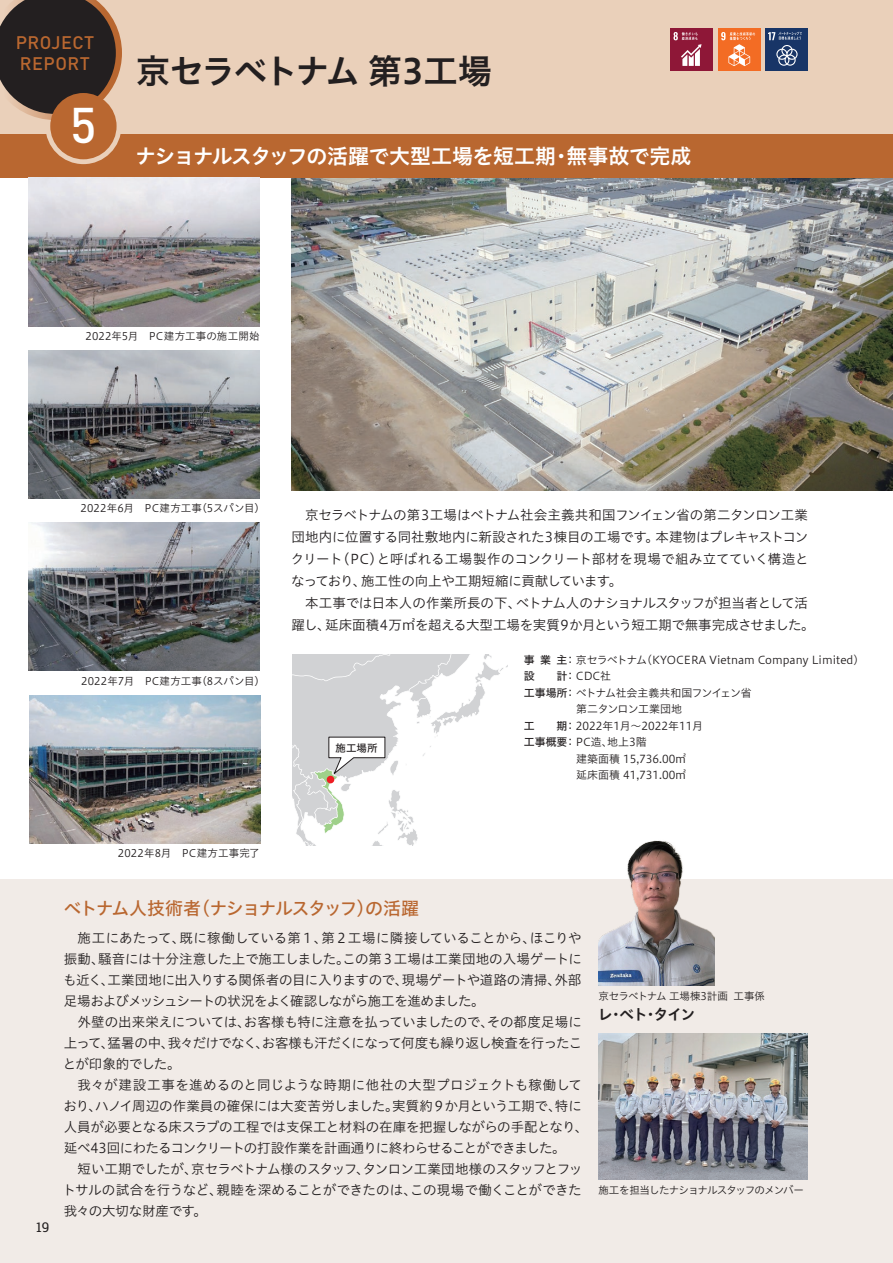
<style>
.page{position:relative;width:893px;height:1263px;background:#fff}
.page>*{position:absolute;margin:0;border:0;box-sizing:border-box;transform-origin:0 0}
.t1{font:500 49.5px "DIN";color:#fff}
.t2{font:34.5px "Hiragino UD Sans Std N W6";letter-spacing:-.08em;color:#231f20}
.t3{font:21px "Hiragino UD Sans Std N W6";letter-spacing:-.03em;color:#fff}
.t4{font:18px "Hiragino UD Sans Std N W5";letter-spacing:-.08em;color:#b96730}
.t5{font:500 18px/21px "DIN";letter-spacing:.03em;color:#b96730}
.t6{font:15px "Hiragino UD Sans Std N W6";color:#231f20}
.t7{font:13.5px/21px "Hiragino UD Sans Std N W3";letter-spacing:-.02em;color:#231f20}
.t8{font:13.5px "Roboto Slab";color:#231f20}
.t9{font:10.95px "Hiragino UD Sans Std N W3";color:#231f20}
.t10{font:10.95px "Hiragino UD Sans Std N W3";letter-spacing:-.05em;color:#231f20}
.t11{font:10.95px "Hiragino UD Sans Std N W3";letter-spacing:-.04em;color:#231f20}
.t12{font:10.5px "Hiragino UD Sans Std N W3";color:#231f20}
.t13{font:10.5px "Hiragino UD Sans Std N W3";letter-spacing:-.075em;color:#231f20}
.t14{font:10.5px "Hiragino UD Sans Std N W5";color:#231f20}
.s1{font-family:"Hiragino UD Sans Std N W5"}
</style>
<div class="page">
<div style="left:0;top:879px;width:893px;height:384px;background:#f1ebe7"></div>
<img style="left:598px;top:1033px;width:210px;height:146px">
<img style="left:598px;top:840px;width:117px;height:145px">
<img style="left:292px;top:178px;width:601px;height:312px">
<div style="left:0;top:134px;width:893px;height:44px;background:#b96730"></div>
<svg style="left:45px;top:88px;width:76px;height:76px"></svg>
<div style="left:0;top:0;width:893px;height:134px;background:#ead0ba"></div>
<svg style="left:0;top:0;width:122px;height:120px;background:#483c37"></svg>
<div style="left:50px;top:93px;width:67px;height:66px;background:#b96730;border-radius:50%"></div>
<img style="left:28px;top:178px;width:232px;height:148px">
<img style="left:28px;top:350px;width:232px;height:148px">
<img style="left:28px;top:522px;width:232px;height:149px">
<img style="left:29px;top:695px;width:231px;height:149px">
<div style="left:670px;top:28px;width:43px;height:43px;background:#8e1737"></div>
<svg style="left:673px;top:32px;width:28px;height:34px"></svg>
<div style="left:718px;top:28px;width:42px;height:43px;background:#f36c24"></div>
<svg style="left:721px;top:32px;width:34px;height:34px"></svg>
<div style="left:765px;top:28px;width:43px;height:43px;background:#183567"></div>
<svg style="left:768px;top:32px;width:34px;height:34px"></svg>
<svg style="left:292px;top:654px;width:215px;height:191px"></svg>
<h3 class="t5" style="left:16px;top:31px;width:80px">PROJECT<br>REPORT</h3>
<h1 class="t1" style="left:70px;top:94px;width:28px">5</h1>
<h2 class="t2" style="left:136px;top:45px;width:358px">京セラベトナム 第3工場</h2>
<h3 class="t3" style="left:135px;top:140px;width:558px">ナショナルスタッフの活躍で大型工場を短工期・無事故で完成</h3>
<p class="t12" style="left:86px;top:328px;width:176px">2022年5月　PC建方工事の施工開始</p>
<p class="t12" style="left:81px;top:500px;width:181px">2022年6月　PC建方工事(5スパン目)</p>
<p class="t12" style="left:81px;top:673px;width:180px">2022年7月　PC建方工事(8スパン目)</p>
<p class="t12" style="left:118px;top:845px;width:143px">2022年8月　PC建方工事完了</p>
<p class="t7" style="left:291px;top:503px;width:525px;line-height:21.9px">　京セラベトナムの第3工場はベトナム社会主義共和国フンイェン省の第二タンロン工業団地内に位置する同社敷地内に新設された3棟目の工場です。本建物はプレキャストコンクリート(PC)と呼ばれる工場製作のコンクリート部材を現場で組み立てていく構造となっており、施工性の向上や工期短縮に貢献しています。<br>　本工事では日本人の作業所長の下、ベトナム人のナショナルスタッフが担当者として活躍し、延床面積4万㎡を超える大型工場を実質9か月という短工期で無事完成させました。</p>
<p class="t14" style="left:336px;top:740px;width:43px">施工場所</p>
<p class="t9" style="left:524px;top:651px;width:342px"><span class="s1">事業主</span>： 京セラベトナム（KYOCERA Vietnam Company Limited）</p>
<p class="t9" style="left:524px;top:668px;width:89px"><span class="s1">設　　計</span>： CDC社</p>
<p class="t10" style="left:524px;top:684px;width:229px"><span class="s1">工事場所</span>： ベトナム社会主義共和国フンイェン省</p>
<p class="t11" style="left:576px;top:701px;width:107px">第二タンロン工業団地</p>
<p class="t9" style="left:524px;top:717px;width:181px"><span class="s1">工　　期</span>： 2022年1月～2022年11月</p>
<p class="t9" style="left:524px;top:734px;width:124px"><span class="s1">工事概要</span>： PC造、地上3階</p>
<p class="t9" style="left:576px;top:750px;width:122px">建築面積 15,736.00㎡　</p>
<p class="t9" style="left:576px;top:767px;width:111px">延床面積 41,731.00㎡</p>
<p class="t8" style="left:36px;top:1218px;width:15px">19</p>
<h3 class="t4" style="left:63px;top:895px;width:357px">ベトナム人技術者(ナショナルスタッフ)の活躍</h3>
<p class="t7" style="left:63px;top:926px;width:521px;text-indent:15px">施工にあたって、既に稼働している第１、第２工場に隣接していることから、ほこりや振動、騒音には十分注意した上で施工しました。この第３工場は工業団地の入場ゲートにも近く、工業団地に出入りする関係者の目に入りますので、現場ゲートや道路の清掃、外部足場およびメッシュシートの状況をよく確認しながら施工を進めました。<br>　外壁の出来栄えについては、お客様も特に注意を払っていましたので、その都度足場に上って、猛暑の中、我々だけでなく、お客様も汗だくになって何度も繰り返し検査を行ったことが印象的でした。</p>
<p class="t7" style="left:62px;top:1073px;width:527px;text-indent:15px">我々が建設工事を進めるのと同じような時期に他社の大型プロジェクトも稼働しており、ハノイ周辺の作業員の確保には大変苦労しました。実質約９か月という工期で、特に人員が必要となる床スラブの工程では支保工と材料の在庫を把握しながらの手配となり、延べ43回にわたるコンクリートの打設作業を計画通りに終わらせることができました。<br>　短い工期でしたが、京セラベトナム様のスタッフ、タンロン工業団地様のスタッフとフットサルの試合を行うなど、親睦を深めることができたのは、この現場で働くことができた我々の大切な財産です。</p>
<p class="t12" style="left:598px;top:988px;width:168px">京セラベトナム 工場棟3計画 工事係</p>
<p class="t6" style="left:598px;top:1002px;width:99px">レ・ベト・タイン</p>
<p class="t13" style="left:598px;top:1182px;width:207px">施工を担当したナショナルスタッフのメンバー</p>
</div>
